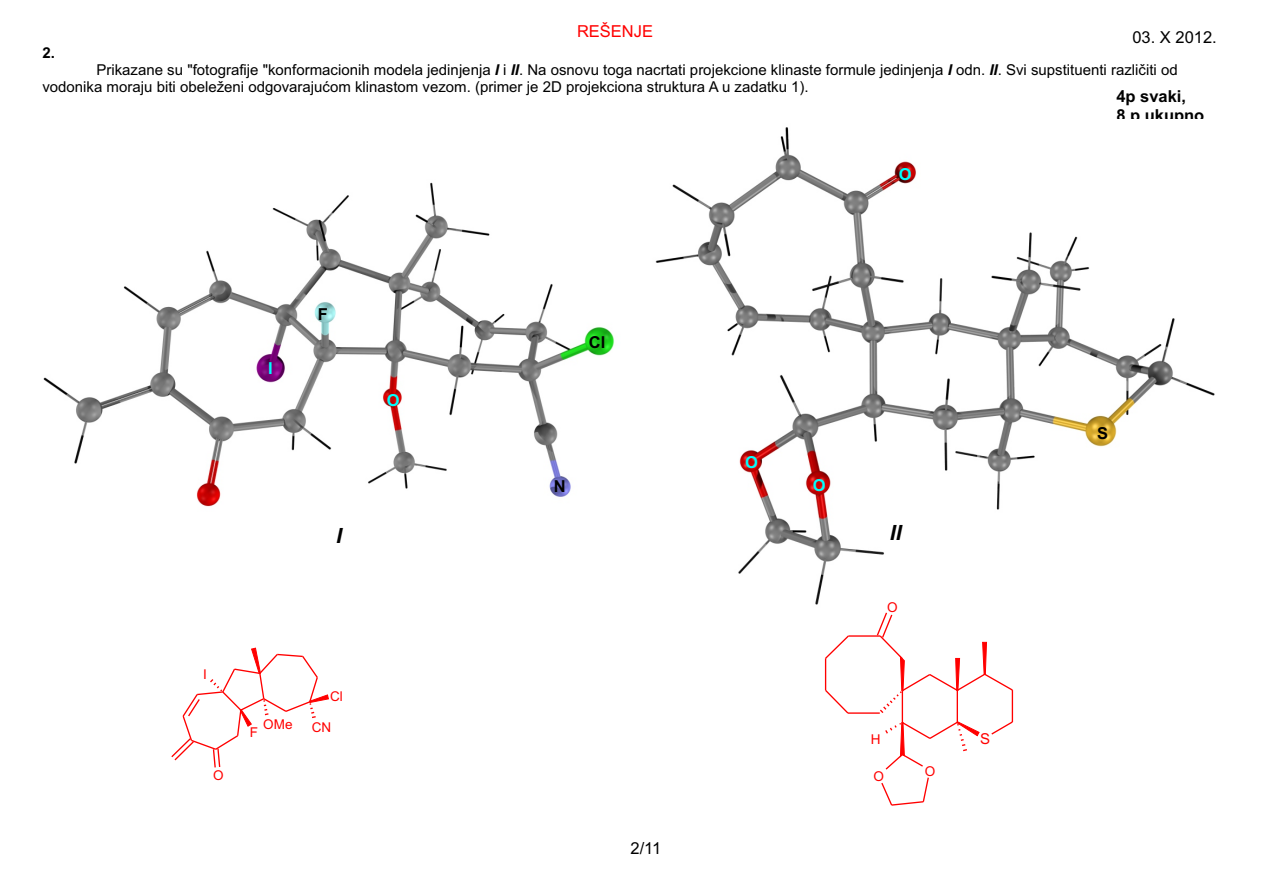
<style>
.page{position:relative;width:1263px;height:893px;background:#fff}
.page>*{position:absolute;margin:0;border:0;box-sizing:border-box;transform-origin:0 0}
.t1{font:italic 700 21px "Arial";color:#000}
.t2{font:700 16.5px/18.5px "Arial";color:#000}
.t3{font:16.5px "Arial";color:#000}
.t4{font:16.5px "Arial";color:#f00}
.t5{font:700 16.5px "Arial";color:#0ff}
.t6{font:15px/16.8px "Arial";color:#000}
.t7{font:700 15px "Arial";color:#000}
.t8{font:15px "Arial";color:#f00}
.t9{font:13.5px "Arial";color:#f00}
.s1{font-weight:700;font-style:italic}
</style>
<div class="page">
<img style="left:43px;top:182px;width:571px;height:325px">
<svg style="left:171px;top:648px;width:158px;height:120px"></svg>
<img style="left:655px;top:127px;width:560px;height:478px">
<hr style="left:848px;top:712px;width:32px;height:2px;background:#f00">
<svg style="left:824px;top:688px;width:26px;height:26px"></svg>
<hr style="left:825px;top:658px;width:1px;height:32px;background:#f00">
<svg style="left:824px;top:635px;width:25px;height:25px"></svg>
<hr style="left:848px;top:635px;width:32px;height:2px;background:#f00">
<hr style="left:902px;top:691px;width:1px;height:32px;background:#f00">
<hr style="left:957px;top:690px;width:1px;height:32px;background:#f00">
<svg style="left:991px;top:720px;width:23px;height:15px"></svg>
<hr style="left:1012px;top:690px;width:1px;height:32px;background:#f00">
<svg style="left:876px;top:612px;width:138px;height:102px"></svg>
<svg style="left:881px;top:720px;width:98px;height:86px"></svg>
<p class="t4" style="left:577px;top:25px;width:78px">REŠENJE</p>
<p class="t3" style="left:1132px;top:31px;width:86px">03. X 2012.</p>
<p class="t7" style="left:42px;top:47px;width:14px">2.</p>
<p class="t6" style="left:42px;top:62px;width:1137px;text-indent:54px">Prikazane su "fotografije "konformacionih modela jedinjenja <span class="s1">I</span> i <span class="s1">II</span>. Na osnovu toga nacrtati projekcione klinaste formule jedinjenja <span class="s1">I</span> odn. <span class="s1">II</span>. Svi supstituenti različiti od vodonika moraju biti obeleženi odgovarajućom klinastom vezom. (primer je 2D projekciona struktura A u zadatku 1).</p>
<p class="t2" style="left:1116px;top:89px;width:90px">4p svaki,<br>8 p ukupno</p>
<p class="t5" style="left:899px;top:168px;width:14px">O</p>
<p class="t9" style="left:203px;top:669px;width:5px">I</p>
<p class="t5" style="left:268px;top:362px;width:6px">I</p>
<p class="t2" style="left:318px;top:306px;width:12px">F</p>
<p class="t5" style="left:387px;top:394px;width:14px">O</p>
<p class="t2" style="left:589px;top:334px;width:18px">Cl</p>
<p class="t2" style="left:554px;top:478px;width:13px">N</p>
<p class="t5" style="left:745px;top:456px;width:14px">O</p>
<p class="t5" style="left:813px;top:479px;width:14px">O</p>
<h1 class="t1" style="left:336px;top:527px;width:7px">I</h1>
<h1 class="t1" style="left:890px;top:524px;width:13px">II</h1>
<p class="t9" style="left:887px;top:602px;width:12px">O</p>
<p class="t9" style="left:263px;top:720px;width:31px">OMe</p>
<p class="t9" style="left:250px;top:728px;width:10px">F</p>
<p class="t9" style="left:330px;top:691px;width:14px">Cl</p>
<p class="t9" style="left:312px;top:722px;width:21px">CN</p>
<p class="t9" style="left:871px;top:734px;width:11px">H</p>
<p class="t9" style="left:213px;top:770px;width:12px">O</p>
<p class="t9" style="left:925px;top:766px;width:12px">O</p>
<p class="t9" style="left:873px;top:771px;width:12px">O</p>
<p class="t3" style="left:630px;top:842px;width:32px">2/11</p>
<p class="t8" style="left:980px;top:733px;width:12px">S</p>
<p class="t2" style="left:1097px;top:425px;width:13px">S</p>
</div>
